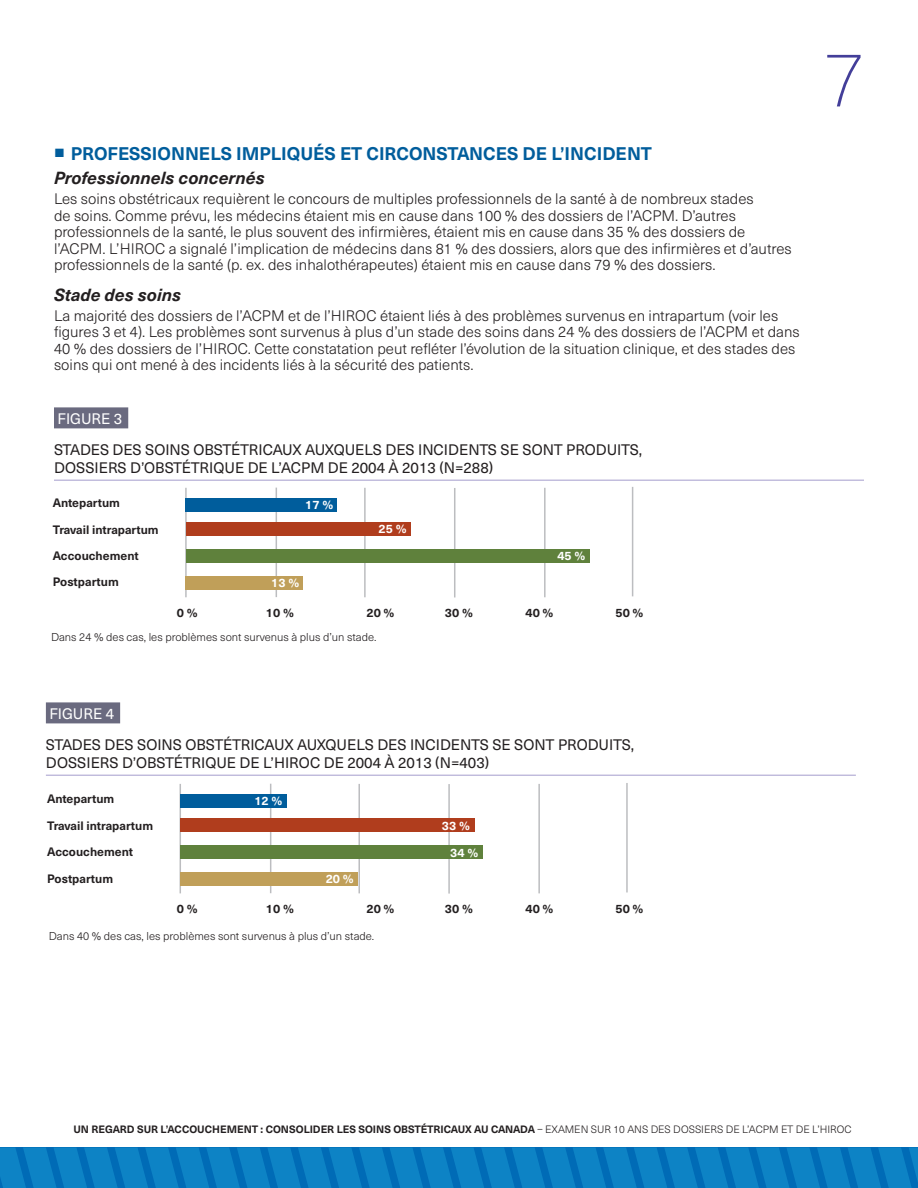
<style>
.page{position:relative;width:918px;height:1188px;background:#fff}
.page>*{position:absolute;margin:0;border:0;box-sizing:border-box;transform-origin:0 0}
.t1{font:100 76.5px "Neue Haas Unica Pro";color:#433e99}
.t2{font:700 18px "Neue Haas Unica Pro";color:#005d9c}
.t3{font:italic 700 17.25px "Neue Haas Unica Pro";color:#231f20}
.t4{font:300 15px/16.5px "Neue Haas Unica Pro";color:#231f20}
.t5{font:15px/18px "Neue Haas Unica Pro";color:#231f20}
.t6{font:15px "Neue Haas Unica Pro";color:#fff}
.t7{font:700 12px "Neue Haas Unica Pro";color:#231f20}
.t8{font:700 12px "Neue Haas Unica Pro";color:#fff}
._12_small_body_text{font:300 11.25px "Neue Haas Unica Pro";color:#231f20}
.t9{font:700 10.5px "Neue Haas Unica Pro";color:#231f20}
.s1{font-weight:300}
</style>
<div class="page">
<svg style="left:0;top:1148px;width:918px;height:40px;background:#097cc1"></svg>
<hr style="left:185px;top:488px;width:2px;height:109px;background:#bcbdc0">
<hr style="left:632px;top:487px;width:1px;height:109px;background:#bcbdc0">
<hr style="left:276px;top:488px;width:1px;height:109px;background:#bcbdc0">
<hr style="left:364px;top:488px;width:2px;height:109px;background:#bcbdc0">
<hr style="left:454px;top:488px;width:1px;height:109px;background:#bcbdc0">
<hr style="left:544px;top:488px;width:2px;height:109px;background:#bcbdc0">
<div style="left:186px;top:498px;width:151px;height:13px;background:#005d9c"></div>
<div style="left:186px;top:522px;width:224px;height:14px;background:#b03d1d"></div>
<div style="left:54px;top:407px;width:74px;height:21px;background:#6a6a7f"></div>
<hr style="left:54px;top:480px;width:810px;height:1px;background:#a49dcc">
<div style="left:186px;top:549px;width:404px;height:13px;background:#5f813c"></div>
<div style="left:186px;top:576px;width:117px;height:14px;background:#c09f59"></div>
<div style="left:46px;top:702px;width:74px;height:21px;background:#6a6a7f"></div>
<hr style="left:46px;top:775px;width:810px;height:1px;background:#a49dcc">
<hr style="left:180px;top:784px;width:1px;height:109px;background:#bcbdc0">
<hr style="left:626px;top:783px;width:2px;height:109px;background:#bcbdc0">
<hr style="left:270px;top:784px;width:1px;height:109px;background:#bcbdc0">
<hr style="left:358px;top:784px;width:2px;height:109px;background:#bcbdc0">
<hr style="left:448px;top:784px;width:2px;height:110px;background:#bcbdc0">
<hr style="left:538px;top:784px;width:2px;height:109px;background:#bcbdc0">
<div style="left:180px;top:794px;width:106px;height:14px;background:#005d9c"></div>
<div style="left:180px;top:818px;width:294px;height:14px;background:#b03d1d"></div>
<div style="left:180px;top:845px;width:303px;height:13px;background:#5f813c"></div>
<div style="left:180px;top:872px;width:177px;height:14px;background:#c09f59"></div>
<h3 class="t2" style="left:54px;top:143px;width:599px"><sup>■</sup> PROFESSIONNELS IMPLIQUÉS ET CIRCONSTANCES DE L’INCIDENT</h3>
<h4 class="t3" style="left:54px;top:168px;width:212px">Professionnels concernés</h4>
<p class="t4" style="left:54px;top:191px;width:739px">Les soins obstétricaux requièrent le concours de multiples professionnels de la santé à de nombreux stades<br>de soins. Comme prévu, les médecins étaient mis en cause dans 100 % des dossiers de l’ACPM. D’autres professionnels de la santé, le plus souvent des infirmières, étaient mis en cause dans 35 % des dossiers de l’ACPM. L’HIROC a signalé l’implication de médecins dans 81 % des dossiers, alors que des infirmières et d’autres professionnels de la santé (p. ex. des inhalothérapeutes) étaient mis en cause dans 79 % des dossiers.</p>
<h4 class="t3" style="left:54px;top:284px;width:129px">Stade des soins</h4>
<p class="t4" style="left:54px;top:307px;width:747px">La majorité des dossiers de l’ACPM et de l’HIROC étaient liés à des problèmes survenus en intrapartum (voir les figures 3 et 4). Les problèmes sont survenus à plus d’un stade des soins dans 24 % des dossiers de l’ACPM et dans 40 % des dossiers de l’HIROC. Cette constatation peut refléter l’évolution de la situation clinique, et des stades des soins qui ont mené à des incidents liés à la sécurité des patients.</p>
<h5 class="t6" style="left:57px;top:410px;width:66px">FIGURE 3</h5>
<p class="t5" style="left:54px;top:441px;width:590px">STADES DES SOINS OBSTÉTRICAUX AUXQUELS DES INCIDENTS SE SONT PRODUITS,<br>DOSSIERS D’OBSTÉTRIQUE DE L’ACPM DE 2004 À 2013 (N=288)</p>
<p class="t7" style="left:53px;top:496px;width:69px">Antepartum</p>
<p class="t7" style="left:53px;top:522px;width:108px">Travail intrapartum</p>
<p class="t7" style="left:53px;top:548px;width:88px">Accouchement</p>
<p class="t7" style="left:53px;top:575px;width:68px">Postpartum</p>
<p class="t8" style="left:305px;top:497px;width:30px">17 %</p>
<p class="t8" style="left:379px;top:521px;width:30px">25 %</p>
<p class="t8" style="left:557px;top:548px;width:30px">45 %</p>
<p class="t8" style="left:271px;top:575px;width:30px">13 %</p>
<p class="t7" style="left:177px;top:606px;width:22px">0 %</p>
<p class="t7" style="left:266px;top:606px;width:30px">10 %</p>
<p class="t7" style="left:366px;top:606px;width:30px">20 %</p>
<p class="t7" style="left:445px;top:606px;width:30px">30 %</p>
<p class="t7" style="left:525px;top:606px;width:30px">40 %</p>
<p class="t7" style="left:615px;top:606px;width:30px">50 %</p>
<p class="_12_small_body_text" style="left:51px;top:630px;width:327px">Dans 24 % des cas, les problèmes sont survenus à plus d’un stade.</p>
<h5 class="t6" style="left:49px;top:705px;width:66px">FIGURE 4</h5>
<p class="t5" style="left:46px;top:736px;width:590px">STADES DES SOINS OBSTÉTRICAUX AUXQUELS DES INCIDENTS SE SONT PRODUITS,<br>DOSSIERS D’OBSTÉTRIQUE DE L’HIROC DE 2004 À 2013 (N=403)</p>
<p class="t7" style="left:47px;top:792px;width:69px">Antepartum</p>
<p class="t7" style="left:47px;top:818px;width:108px">Travail intrapartum</p>
<p class="t7" style="left:47px;top:845px;width:88px">Accouchement</p>
<p class="t7" style="left:47px;top:871px;width:68px">Postpartum</p>
<p class="t8" style="left:254px;top:793px;width:30px">12 %</p>
<p class="t8" style="left:442px;top:818px;width:30px">33 %</p>
<p class="t8" style="left:450px;top:845px;width:30px">34 %</p>
<p class="t8" style="left:326px;top:871px;width:30px">20 %</p>
<p class="t7" style="left:177px;top:902px;width:22px">0 %</p>
<p class="t7" style="left:266px;top:902px;width:30px">10 %</p>
<p class="t7" style="left:366px;top:902px;width:30px">20 %</p>
<p class="t7" style="left:445px;top:902px;width:30px">30 %</p>
<p class="t7" style="left:525px;top:902px;width:30px">40 %</p>
<p class="t7" style="left:615px;top:902px;width:30px">50 %</p>
<p class="_12_small_body_text" style="left:49px;top:929px;width:327px">Dans 40 % des cas, les problèmes sont survenus à plus d’un stade.</p>
<h1 class="t1" style="left:824px;top:35px;width:42px">7</h1>
<p class="t9" style="left:73px;top:1123px;width:780px">UN REGARD SUR L’ACCOUCHEMENT : CONSOLIDER LES SOINS OBSTÉTRICAUX AU CANADA <span class="s1">– EXAMEN SUR 10 ANS DES DOSSIERS DE L’ACPM ET DE L’HIROC</span></p>
</div>
